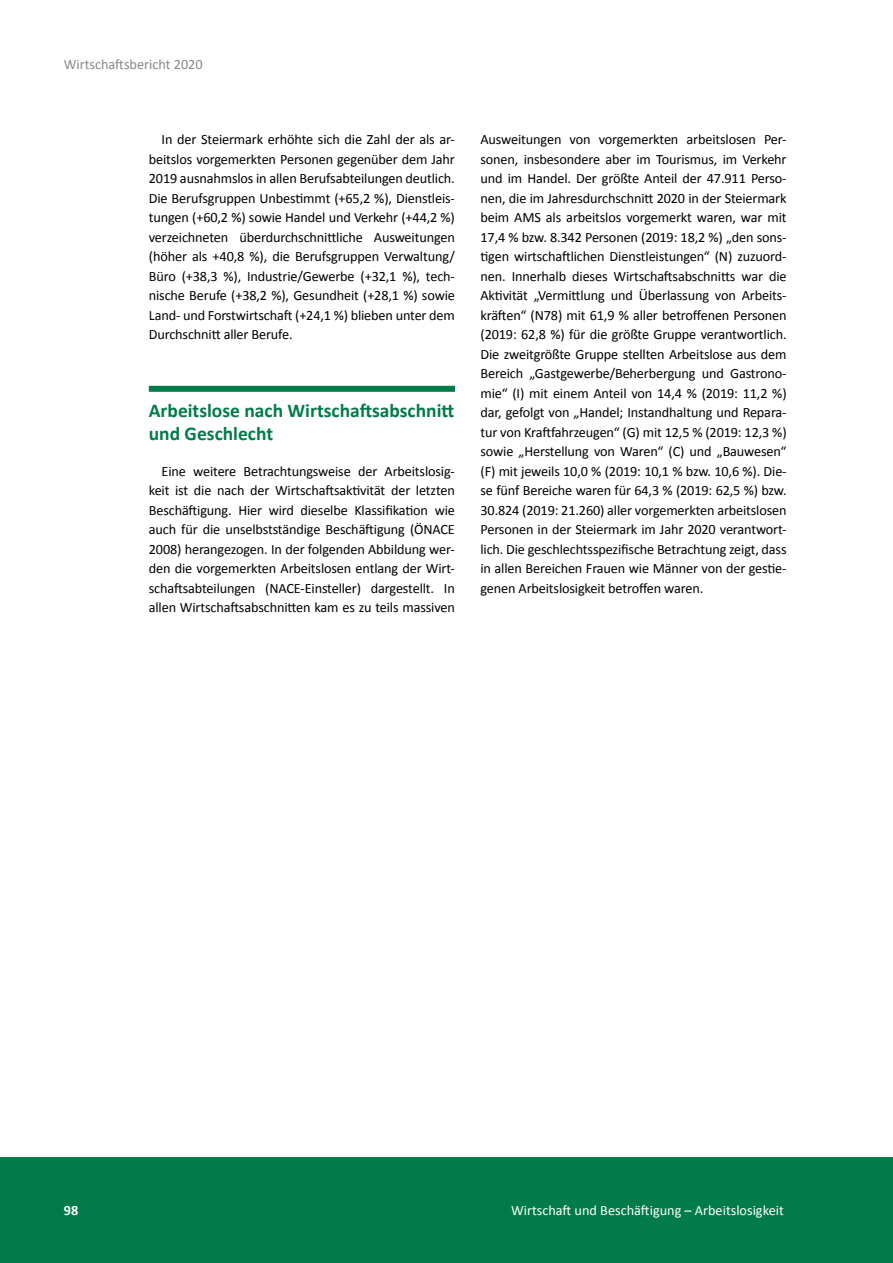
<style>
.page{position:relative;width:893px;height:1263px;background:#fff}
.page>*{position:absolute;margin:0;border:0;box-sizing:border-box;transform-origin:0 0}
.t1{font:700 19.5px/22.5px "Calibri";color:#007b49}
.t2{font:14.25px/19.5px "Calibri";letter-spacing:-.01em;color:#000;text-align:justify}
.t3{font:14.25px "Calibri";color:#fff}
.t4{font:14.25px "Calibri";color:#878787}
.t5{font:700 14.25px "Calibri";color:#fff}
</style>
<div class="page">
<div style="left:0;top:1157px;width:893px;height:106px;background:#007b49"></div>
<div style="left:149px;top:386px;width:306px;height:6px;background:#007b49"></div>
<p class="t4" style="left:64px;top:55px;width:140px">Wirtschaftsbericht 2020</p>
<p class="t2" style="left:149px;top:130px;width:308px;text-indent:13px">In der Steiermark erhöhte sich die Zahl der als ar&shy;beitslos vorgemerkten Personen gegenüber dem Jahr 2019 ausnahmslos in allen Berufsabteilungen deutlich.<br>Die Berufsgruppen Unbestimmt (+65,2 %), Dienstleis&shy;tungen (+60,2 %) sowie Handel und Verkehr (+44,2 %) verzeichneten überdurchschnittliche Ausweitungen (höher als +40,8 %), die Berufsgruppen Verwaltung/ Büro (+38,3 %), Industrie/Gewerbe (+32,1 %), tech&shy;nische Berufe (+38,2 %), Gesundheit (+28,1 %) sowie Land- und Forstwirtschaft (+24,1 %) blieben unter dem Durchschnitt aller Berufe.</p>
<h1 class="t1" style="left:149px;top:400px;width:307px">Arbeitslose nach Wirtschaftsabschnitt und Geschlecht</h1>
<p class="t2" style="left:149px;top:461px;width:308px;text-indent:13px">Eine weitere Betrachtungsweise der Arbeitslosig&shy;keit ist die nach der Wirtschaftsaktivität der letzten Beschäftigung. Hier wird dieselbe Klassifikation wie auch für die unselbstständige Beschäftigung (ÖNACE 2008) herangezogen. In der folgenden Abbildung wer&shy;den die vorgemerkten Arbeitslosen entlang der Wirt&shy;schaftsabteilungen (NACE-Einsteller) dargestellt. In allen Wirtschaftsabschnitten kam es zu teils massiven</p>
<p class="t2" style="left:480px;top:130px;width:308px">Ausweitungen von vorgemerkten arbeitslosen Per&shy;sonen, insbesondere aber im Tourismus, im Verkehr und im Handel. Der größte Anteil der 47.911 Perso&shy;nen, die im Jahresdurchschnitt 2020 in der Steiermark beim AMS als arbeitslos vorgemerkt waren, war mit 17,4 % bzw. 8.342 Personen (2019: 18,2 %) „den sons&shy;tigen wirtschaftlichen Dienstleistungen“ (N) zuzuord&shy;nen. Innerhalb dieses Wirtschaftsabschnitts war die Aktivität „Vermittlung und Überlassung von Arbeits&shy;kräften“ (N78) mit 61,9 % aller betroffenen Personen (2019: 62,8 %) für die größte Gruppe verantwortlich.<br>Die zweitgrößte Gruppe stellten Arbeitslose aus dem Bereich „Gastgewerbe/Beherbergung und Gastrono&shy;mie“ (I) mit einem Anteil von 14,4 % (2019: 11,2 %) dar, gefolgt von „Handel; Instandhaltung und Repara&shy;tur von Kraftfahrzeugen“ (G) mit 12,5 % (2019: 12,3 %) sowie „Herstellung von Waren“ (C) und „Bauwesen“ (F) mit jeweils 10,0 % (2019: 10,1 % bzw. 10,6 %). Die&shy;se fünf Bereiche waren für 64,3 % (2019: 62,5 %) bzw.<br>30.824 (2019: 21.260) aller vorgemerkten arbeitslosen Personen in der Steiermark im Jahr 2020 verantwort&shy;lich. Die geschlechtsspezifische Betrachtung zeigt, dass in allen Bereichen Frauen wie Männer von der gestie&shy;genen Arbeitslosigkeit betroffen waren.</p>
<p class="t5" style="left:64px;top:1201px;width:16px">98</p>
<p class="t3" style="left:511px;top:1201px;width:274px">Wirtschaft und Beschäftigung – Arbeitslosigkeit</p>
</div>
